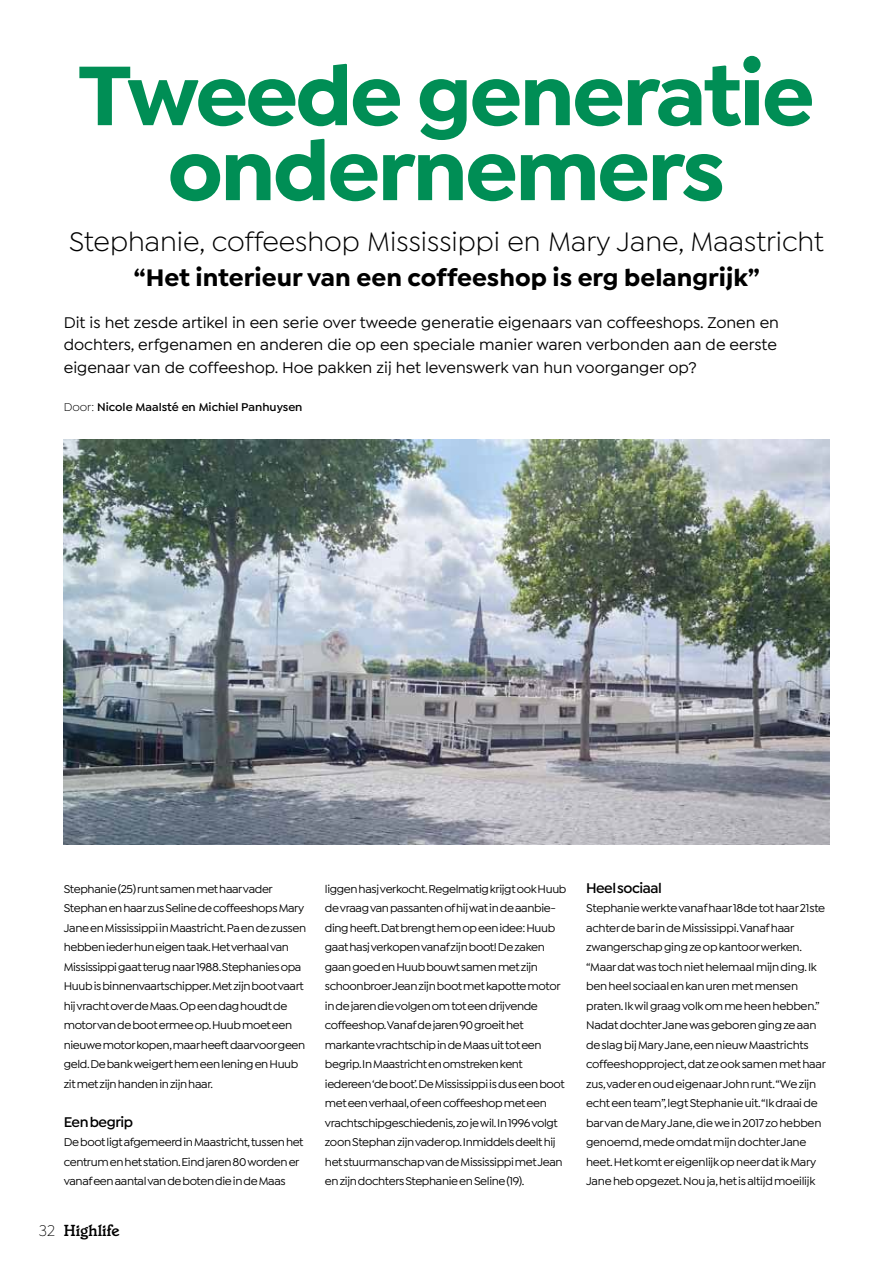
<style>
.page{position:relative;width:893px;height:1263px;background:#fff}
.page>*{position:absolute;margin:0;border:0;box-sizing:border-box;transform-origin:0 0}
.t1{font:700 90px/75px "Isidora Sans";letter-spacing:-.03em;color:#008e55;text-align:center}
.t2{font:28.5px "Isidora Sans";color:#000}
.t3{font:700 25.5px "Isidora Sans";color:#000}
.t4{font:500 16.5px/22.5px "Isidora Sans";color:#000}
.t5{font:500 16.5px "Italia Std";color:#000}
.t6{font:600 15px "Isidora Sans";letter-spacing:-.03em;color:#000}
.t7{font:500 12px/19.5px "Isidora Sans";letter-spacing:-.03em;color:#000}
.t8{font:600 12px "Isidora Sans";color:#000}
.s1{font-weight:400}
.s2{font-family:"Isidora Sans";font-weight:300}
</style>
<div class="page">
<img style="left:64px;top:440px;width:765px;height:404px">
<h1 class="t1" style="left:78px;top:58px;width:738px">Tweede generatie ondernemers</h1>
<h2 class="t2" style="left:69px;top:226px;width:756px">Stephanie, coffeeshop Mississippi en Mary Jane, Maastricht</h2>
<h3 class="t3" style="left:134px;top:261px;width:627px">“Het interieur van een coffeeshop is erg belangrijk”</h3>
<p class="t4" style="left:64px;top:311px;width:717px">Dit is het zesde artikel in een serie over tweede generatie eigenaars van coffeeshops. Zonen en dochters, erfgenamen en anderen die op een speciale manier waren verbonden aan de eerste eigenaar van de coffeeshop. Hoe pakken zij het levenswerk van hun voorganger op?</p>
<p class="t8" style="left:64px;top:399px;width:240px"><span class="s1">Door:</span> Nicole Maalsté en Michiel Panhuysen</p>
<p class="t7" style="left:64px;top:879px;width:244px">Stephanie (25) runt samen met haar vader Stephan en haar zus Seline de coffeeshops Mary Jane en Mississippi in Maastricht. Pa en de zussen hebben ieder hun eigen taak. Het verhaal van Mississippi gaat terug naar 1988. Stephanies opa Huub is binnenvaartschipper. Met zijn boot vaart hij vracht over de Maas. Op een dag houdt de motor van de boot ermee op. Huub moet een nieuwe motor kopen, maar heeft daarvoor geen geld. De bank weigert hem een lening en Huub zit met zijn handen in zijn haar.</p>
<p class="t6" style="left:64px;top:1113px;width:71px">Een begrip</p>
<p class="t7" style="left:64px;top:1132px;width:241px">De boot ligt afgemeerd in Maastricht, tussen het centrum en het station. Eind jaren 80 worden er vanaf een aantal van de boten die in de Maas</p>
<h3 class="t5" style="left:39px;top:1220px;width:82px"><span class="s2">32</span> Highlife</h3>
<p class="t7" style="left:325px;top:879px;width:243px">liggen hasj verkocht. Regelmatig krijgt ook Huub de vraag van passanten of hij wat in de aanbie&shy;ding heeft. Dat brengt hem op een idee: Huub gaat hasj verkopen vanaf zijn boot! De zaken gaan goed en Huub bouwt samen met zijn schoonbroer Jean zijn boot met kapotte motor in de jaren die volgen om tot een drijvende coffeeshop. Vanaf de jaren 90 groeit het markante vrachtschip in de Maas uit tot een begrip. In Maastricht en omstreken kent iedereen ‘de boot’. De Mississippi is dus een boot met een verhaal, of een coffeeshop met een vrachtschipgeschiedenis, zo je wil. In 1996 volgt zoon Stephan zijn vader op. Inmiddels deelt hij het stuurmanschap van de Mississippi met Jean en zijn dochters Stephanie en Seline (19).</p>
<p class="t6" style="left:586px;top:879px;width:77px">Heel sociaal</p>
<p class="t7" style="left:586px;top:898px;width:241px">Stephanie werkte vanaf haar 18de tot haar 21ste achter de bar in de Mississippi. Vanaf haar zwangerschap ging ze op kantoor werken. “Maar dat was toch niet helemaal mijn ding. Ik ben heel sociaal en kan uren met mensen praten. Ik wil graag volk om me heen hebben.” Nadat dochter Jane was geboren ging ze aan de slag bij Mary Jane, een nieuw Maastrichts coffeeshopproject, dat ze ook samen met haar zus, vader en oud eigenaar John runt. “We zijn echt een team”, legt Stephanie uit. “Ik draai de bar van de Mary Jane, die we in 2017 zo hebben genoemd, mede omdat mijn dochter Jane heet. Het komt er eigenlijk op neer dat ik Mary Jane heb opgezet. Nou ja, het is altijd moeilijk</p>
</div>
